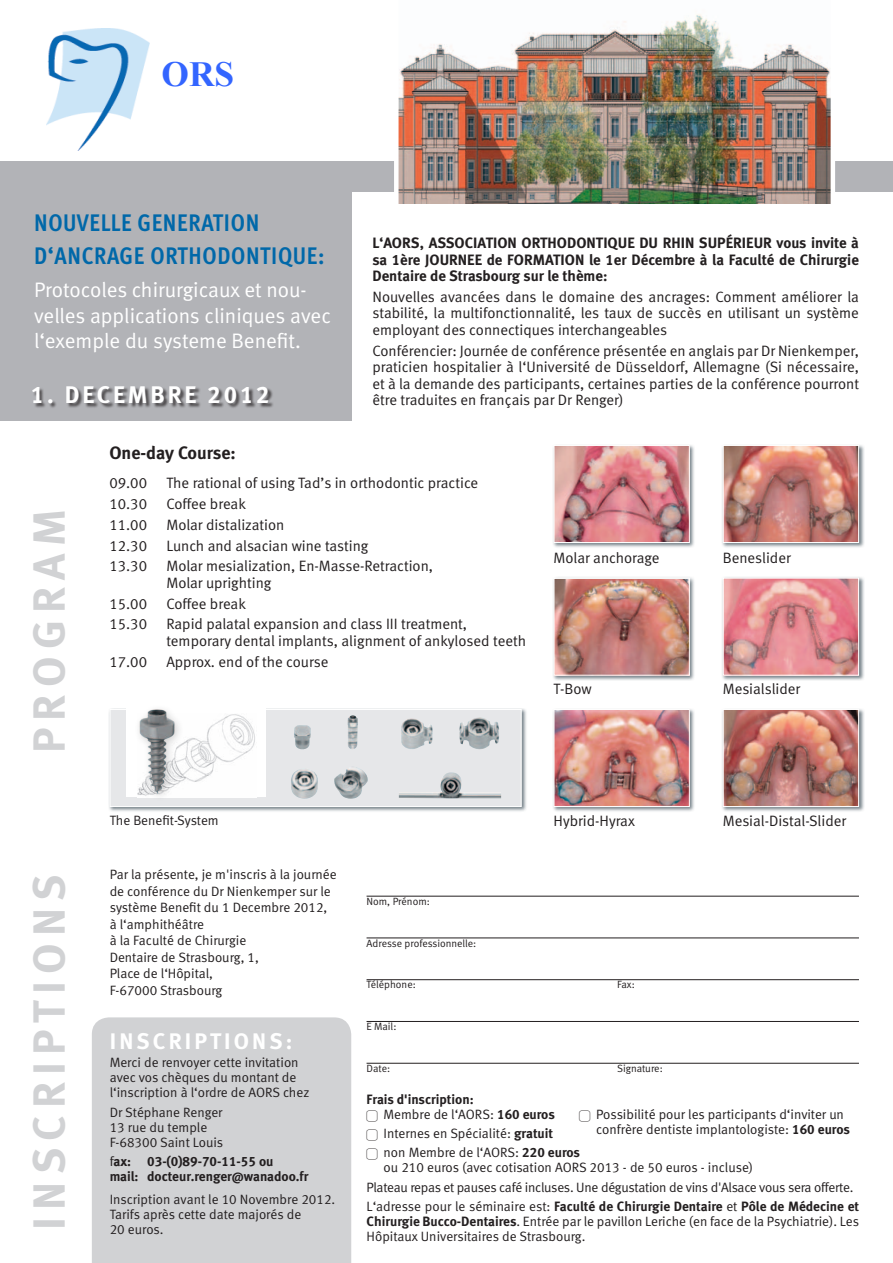
<style>
.page{position:relative;width:893px;height:1263px;background:#fff}
.page>*{position:absolute;margin:0;border:0;box-sizing:border-box;transform-origin:0 0}
.t1{font:45px "Meta Bold LF";letter-spacing:.16em;color:#d1d2d4}
.t2{font:700 35.4px "Times New Roman";color:#3365ff}
.t3{font:24px/32.4px "Meta Cond Bold LF";letter-spacing:.03em;color:#0068a9}
.t4{font:24px "Meta Bold LF";letter-spacing:.12em;color:#fff}
.t5{font:22.5px "Meta Bold LF";letter-spacing:.14em;color:#fff}
.t6{font:21px/25.2px "Meta Normal LF";color:#fff}
.t7{font:18px "Meta Bold LF";color:#231f20}
.t8{font:15px/16.5px "Meta Normal LF";color:#231f20}
.t9{font:15px/16.5px "Meta Bold LF";color:#231f20}
.t10{font:15px "Meta Normal";color:#231f20}
.t11{font:13.5px/15px "Meta Normal LF";color:#231f20}
.t12{font:13.5px/15px "Meta Bold LF";color:#231f20}
.t13{font:13.5px "Meta Normal LF";letter-spacing:-.02em;color:#231f20}
.t14{font:13.5px "Meta Normal";color:#231f20}
.t15{font:10.5px "Meta Normal";color:#231f20}
.s1{font-family:"Meta Normal LF"}
.s2{font-family:"European Pi Four";font-size:11.25px}
.s3{font-family:"Meta Bold LF"}
</style>
<div class="page">
<div style="left:92px;top:1017px;width:259px;height:246px;background:#d1d2d4"></div>
<div style="left:108px;top:708px;width:419px;height:105px;background:#45555f;opacity:.75"></div>
<div style="left:110px;top:709px;width:412px;height:98px;background:#e6e7e9;border:1px solid #fff"></div>
<div style="left:0;top:162px;width:351px;height:259px;background:#b2b3b7"></div>
<img style="left:291px;top:769px;width:27px;height:30px">
<img style="left:334px;top:767px;width:34px;height:32px">
<img style="left:401px;top:718px;width:32px;height:31px">
<img style="left:399px;top:772px;width:102px;height:26px">
<img style="left:347px;top:715px;width:11px;height:34px">
<img style="left:459px;top:717px;width:40px;height:32px">
<img style="left:294px;top:725px;width:17px;height:25px">
<div style="left:552px;top:444px;width:143px;height:105px;background:#45555f;opacity:.75"></div>
<img style="left:556px;top:447px;width:132px;height:94px">
<div style="left:554px;top:445px;width:136px;height:98px;border:1px solid #fff"></div>
<div style="left:552px;top:576px;width:143px;height:105px;background:#45555f;opacity:.75"></div>
<img style="left:556px;top:580px;width:132px;height:93px">
<div style="left:554px;top:578px;width:136px;height:97px;border:1px solid #fff"></div>
<div style="left:552px;top:708px;width:143px;height:105px;background:#45555f;opacity:.75"></div>
<img style="left:556px;top:711px;width:132px;height:94px">
<div style="left:554px;top:709px;width:136px;height:98px;border:1px solid #fff"></div>
<div style="left:722px;top:708px;width:143px;height:105px;background:#45555f;opacity:.75"></div>
<img style="left:725px;top:711px;width:132px;height:94px">
<div style="left:723px;top:709px;width:136px;height:98px;border:1px solid #fff"></div>
<div style="left:722px;top:444px;width:143px;height:105px;background:#45555f;opacity:.75"></div>
<img style="left:725px;top:447px;width:132px;height:94px">
<div style="left:723px;top:445px;width:136px;height:98px;border:1px solid #fff"></div>
<div style="left:722px;top:576px;width:143px;height:105px;background:#45555f;opacity:.75"></div>
<img style="left:725px;top:580px;width:132px;height:93px">
<div style="left:723px;top:578px;width:136px;height:97px;border:1px solid #fff"></div>
<div style="left:33px;top:387px;width:241px;height:22px;background:#231f20;opacity:.7"></div>
<hr style="left:367px;top:896px;width:492px;height:1px;background:#231f20">
<hr style="left:367px;top:938px;width:492px;height:1px;background:#231f20">
<hr style="left:367px;top:979px;width:492px;height:1px;background:#231f20">
<hr style="left:367px;top:1021px;width:492px;height:1px;background:#231f20">
<hr style="left:367px;top:1063px;width:492px;height:1px;background:#231f20">
<div style="left:127px;top:699px;width:139px;height:98px;background:#fff"></div>
<img style="left:184px;top:714px;width:71px;height:68px">
<div style="left:134px;top:704px;width:50px;height:99px;background:#231f20;opacity:.2"></div>
<img style="left:137px;top:707px;width:40px;height:92px">
<div style="left:346px;top:162px;width:547px;height:30px;background:#b2b3b7"></div>
<img style="left:394px;top:14px;width:441px;height:190px">
<img style="left:47px;top:28px;width:102px;height:123px">
<h2 class="t2" style="left:161px;top:49px;width:74px">ORS</h2>
<h3 class="t3" style="left:34px;top:207px;width:292px">NOUVELLE GENERATION<br>D‘ANCRAGE ORTHODONTIQUE:</h3>
<h3 class="t6" style="left:34px;top:277px;width:298px">Protocoles chirurgicaux et nou&shy;velles applications cliniques avec l‘exemple du systeme Benefit.</h3>
<h3 class="t4" style="left:31px;top:380px;width:240px">1. Decembre 2012</h3>
<p class="t9" style="left:372px;top:235px;width:75px">L‘AORS, Assoc</p>
<p class="t9" style="left:473px;top:235px;width:95px">iation orthodo</p>
<p class="t9" style="left:587px;top:235px;width:274px">ntique du Rhin supérieur vous invite à</p>
<p class="t9" style="left:372px;top:251px;width:77px">sa 1ère JOURNEE</p>
<p class="t9" style="left:372px;top:251px;width:488px;text-indent:114px">de FORMATI ON le 1er Décembre à la Faculté de Chirurgie<br>Dentaire de Strasbourg sur le thème:</p>
<p class="t8" style="left:372px;top:288px;width:488px;text-align:justify">Nouvelles avancées dans le domaine des ancrages: Comment améliorer la stabilité, la multifonctionnalité, les taux de succès en utilisant un système employant des connectiques interchangeables</p>
<p class="t8" style="left:372px;top:342px;width:488px;text-align:justify">Conférencier: Journée de conférence présentée en anglais par Dr Nienkemper, praticien hospitalier à l‘Université de Düsseldorf, Allemagne (Si nécessaire, et à la demande des participants, certaines parties de la conférence pourront être traduites en français par Dr Renger)</p>
<h1 class="t1" style="left:22px;top:753px;width:245px;rotate:-90deg">Program</h1>
<h1 class="t1" style="left:22px;top:1230px;width:352px;rotate:-90deg">Inscriptions</h1>
<p class="t7" style="left:109px;top:442px;width:128px">One-day Course:</p>
<p class="t8" style="left:109px;top:475px;width:39px">09.00</p>
<p class="t8" style="left:166px;top:475px;width:313px">The rational of using Tad’s in orthodontic practice</p>
<p class="t8" style="left:109px;top:495px;width:39px">10.30</p>
<p class="t8" style="left:166px;top:495px;width:81px">Coffee break</p>
<p class="t8" style="left:109px;top:516px;width:39px">11.00</p>
<p class="t8" style="left:166px;top:516px;width:120px">Molar distalization</p>
<p class="t8" style="left:109px;top:537px;width:39px">12.30</p>
<p class="t8" style="left:166px;top:537px;width:204px">Lunch and alsacian wine tasting</p>
<p class="t8" style="left:109px;top:558px;width:39px">13.30</p>
<p class="t8" style="left:166px;top:558px;width:268px">Molar mesialization, En-Masse-Retraction,<br>Molar uprighting</p>
<p class="t8" style="left:109px;top:595px;width:39px">15.00</p>
<p class="t8" style="left:166px;top:595px;width:81px">Coffee break</p>
<p class="t8" style="left:109px;top:616px;width:39px">15.30</p>
<p class="t8" style="left:166px;top:616px;width:361px">Rapid palatal expansion and class III treatment, temporary dental implants, alignment of ankylosed teeth</p>
<p class="t8" style="left:109px;top:653px;width:39px">17.00</p>
<p class="t8" style="left:166px;top:653px;width:164px">Approx. end of the course</p>
<p class="t10" style="left:554px;top:549px;width:107px">Molar anchorage</p>
<p class="t8" style="left:554px;top:681px;width:39px">T-Bow</p>
<p class="t8" style="left:723px;top:549px;width:69px">Beneslider</p>
<p class="t10" style="left:723px;top:680px;width:79px">Mesialslider</p>
<p class="t14" style="left:110px;top:812px;width:111px">The Benefit-System</p>
<p class="t8" style="left:554px;top:812px;width:83px">Hybrid-Hyrax</p>
<p class="t8" style="left:723px;top:812px;width:125px">Mesial-Distal-Slider</p>
<p class="t11" style="left:110px;top:866px;width:229px;line-height:16.5px">Par la présente, je m'inscris à la journée de conférence du Dr Nienkemper sur le système Benefit du 1 Decembre 2012, à l‘amphithéâtre<br>à la Faculté de Chirurgie<br>Dentaire de Strasbourg, 1,<br>Place de l‘Hôpital,<br>F-67000 Strasbourg</p>
<h3 class="t5" style="left:110px;top:1028px;width:184px">inscriptions:</h3>
<p class="t11" style="left:110px;top:1055px;width:201px">Merci de renvoyer cette invitation avec vos chèques du montant de l‘inscription à l‘ordre de AORS chez</p>
<p class="t11" style="left:110px;top:1104px;width:115px">Dr Stéphane Renger<br>13 rue du temple<br>F-68300 Saint Louis</p>
<p class="t12" style="left:110px;top:1153px;width:200px"><span class="s1">f</span>ax: 03-(0)89-70-11-55 ou<br>mail: docteur.renger@wanadoo.fr</p>
<p class="t11" style="left:110px;top:1192px;width:227px">Inscription avant le 10 Novembre 2012.<br>Tarifs après cette date majorés de</p>
<p class="t11" style="left:110px;top:1222px;width:55px">20 euros.</p>
<p class="t15" style="left:367px;top:895px;width:65px">Nom, Prénom:</p>
<p class="t15" style="left:367px;top:937px;width:111px">Adresse professionnelle:</p>
<p class="t15" style="left:367px;top:979px;width:51px">Téléphone:</p>
<p class="t15" style="left:617px;top:979px;width:19px">Fax:</p>
<p class="t15" style="left:367px;top:1020px;width:31px">E Mail:</p>
<p class="t15" style="left:367px;top:1062px;width:25px">Date:</p>
<p class="t15" style="left:617px;top:1062px;width:47px">Signature:</p>
<p class="t12" style="left:367px;top:1091px;width:109px">Frais d'inscription:</p>
<p class="t11" style="left:367px;top:1106px;width:190px"><span class="s2">X</span> Membre de l‘AORS: <span class="s3">160 euros</span></p>
<p class="t11" style="left:579px;top:1106px;width:266px"><span class="s2">X</span> Possibilité pour les participants d‘inviter un</p>
<p class="t11" style="left:367px;top:1126px;width:188px"><span class="s2">X</span> Internes en Spécialité: <span class="s3">gratuit</span></p>
<p class="t11" style="left:596px;top:1121px;width:255px">confrère dentiste implantologiste: <span class="s3">160 euros</span></p>
<p class="t11" style="left:384px;top:1145px;width:371px;text-indent:-17px"><span class="s2">X</span> non Membre de l‘AORS: <span class="s3">220 euros<br></span>ou 210 euros (avec cotisation AORS 2013 - de 50 euros - incluse)</p>
<p class="t13" style="left:367px;top:1179px;width:488px">Plateau repas et pauses café incluses. Une dégustation de vins d'Alsace vous sera offerte.</p>
<p class="t12" style="left:367px;top:1198px;width:494px"><span class="s1">L‘adresse pour le séminaire est:</span> Faculté de Chirurgie Dentaire <span class="s1">et</span> Pôle de Médecine et</p>
<p class="t11" style="left:367px;top:1213px;width:494px"><span class="s3">Chirurgie Bucco-Dentaires</span>. Entrée par le pavillon Leriche (en face de la Psychiatrie). Les<br>Hôpitaux Universitaires de Strasbourg.</p>
</div>
